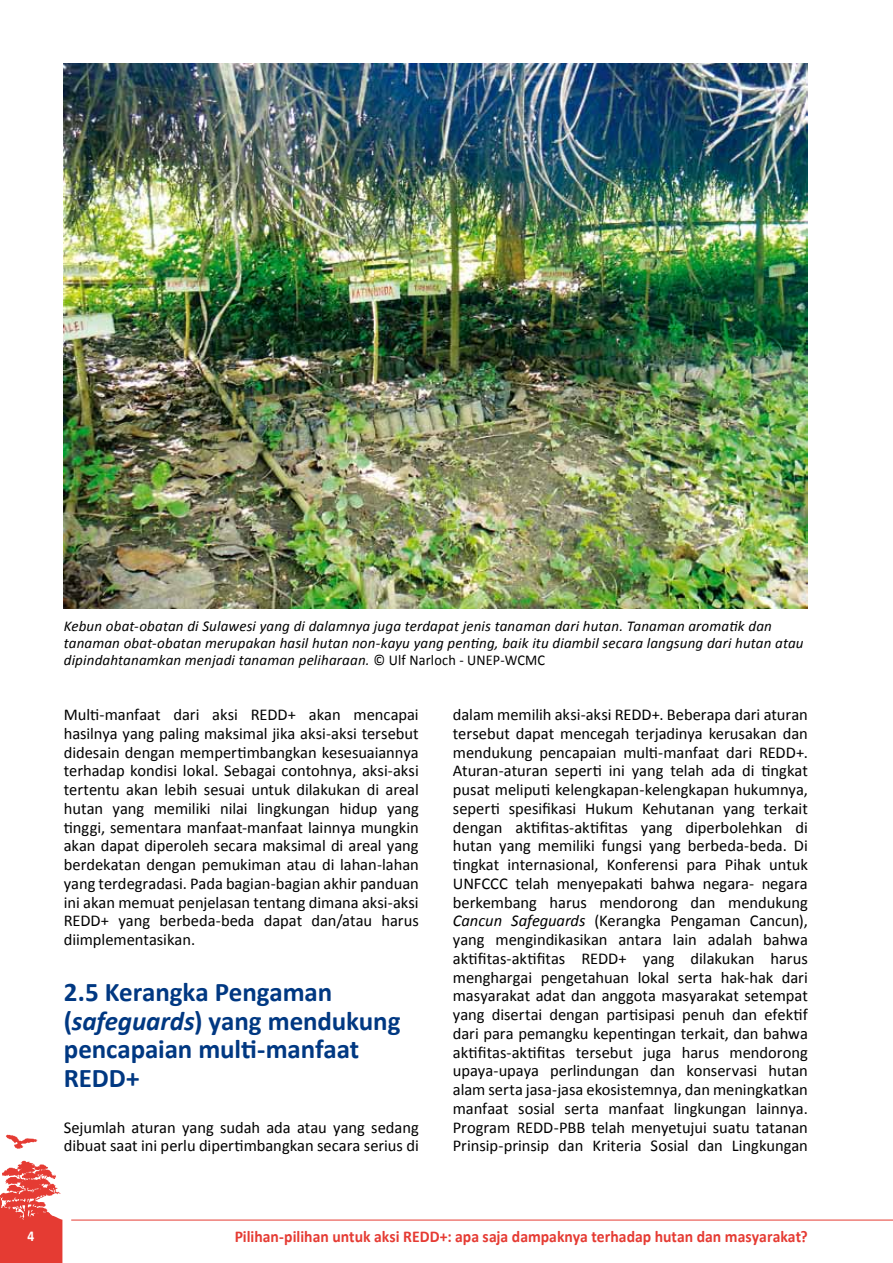
<style>
.page{position:relative;width:893px;height:1263px;background:#fff}
.page>*{position:absolute;margin:0;border:0;box-sizing:border-box;transform-origin:0 0}
.t1{font:700 27px/28.5px "Calibri";letter-spacing:-.005em;color:#003882}
.t2{font:16.5px/18.8px "Calibri";letter-spacing:-.005em;color:#000;text-align:justify}
.t3{font:700 16.5px "Calibri";color:#e53b33;scale:.95 1}
.t4{font:italic 15px/17.2px "Calibri";letter-spacing:.01em;color:#000}
.t5{font:700 15px "Calibri";color:#fff;scale:.9 1}
.s1{font-style:normal}
.s2{font-style:italic}
</style>
<div class="page">
<svg style="left:6px;top:1135px;width:31px;height:14px"></svg>
<svg style="left:0;top:1161px;width:62px;height:102px"></svg>
<hr style="left:71px;top:1220px;width:822px;height:1px;background:#e53b33">
<img style="left:64px;top:64px;width:744px;height:545px">
<p class="t4" style="left:64px;top:616px;width:741px">Kebun obat-obatan di Sulawesi yang di dalamnya juga terdapat jenis tanaman dari hutan. Tanaman aromatik dan tanaman obat-obatan merupakan hasil hutan non-kayu yang penting, baik itu diambil secara langsung dari hutan atau dipindahtanamkan menjadi tanaman peliharaan. <span class="s1">© Ulf Narloch - UNEP-WCMC</span></p>
<p class="t2" style="left:64px;top:704px;width:357px">Multi-manfaat dari aksi REDD+ akan mencapai hasilnya yang paling maksimal jika aksi-aksi tersebut didesain dengan mempertimbangkan kesesuaiannya terhadap kondisi lokal. Sebagai contohnya, aksi-aksi tertentu akan lebih sesuai untuk dilakukan di areal hutan yang memiliki nilai lingkungan hidup yang tinggi, sementara manfaat-manfaat lainnya mungkin akan dapat diperoleh secara maksimal di areal yang berdekatan dengan pemukiman atau di lahan-lahan yang terdegradasi. Pada bagian-bagian akhir panduan ini akan memuat penjelasan tentang dimana aksi-aksi REDD+ yang berbeda-beda dapat dan/atau harus diimplementasikan.</p>
<h1 class="t1" style="left:64px;top:977px;width:338px">2.5 Kerangka Pengaman (<span class="s2">safeguards</span>) yang mendukung pencapaian multi-manfaat<br>REDD+</h1>
<p class="t2" style="left:64px;top:1117px;width:356px">Sejumlah aturan yang sudah ada atau yang sedang dibuat saat ini perlu dipertimbangkan secara serius di</p>
<p class="t2" style="left:453px;top:704px;width:357px">dalam memilih aksi-aksi REDD+. Beberapa dari aturan tersebut dapat mencegah terjadinya kerusakan dan mendukung pencapaian multi-manfaat dari REDD+.<br>Aturan-aturan seperti ini yang telah ada di tingkat pusat meliputi kelengkapan-kelengkapan hukumnya, seperti spesifikasi Hukum Kehutanan yang terkait dengan aktifitas-aktifitas yang diperbolehkan di hutan yang memiliki fungsi yang berbeda-beda. Di tingkat internasional, Konferensi para Pihak untuk UNFCCC telah menyepakati bahwa negara- negara berkembang harus mendorong dan mendukung <span class="s2">Cancun Safeguards</span> (Kerangka Pengaman Cancun), yang mengindikasikan antara lain adalah bahwa aktifitas-aktifitas REDD+ yang dilakukan harus menghargai pengetahuan lokal serta hak-hak dari masyarakat adat dan anggota masyarakat setempat yang disertai dengan partisipasi penuh dan efektif dari para pemangku kepentingan terkait, dan bahwa aktifitas-aktifitas tersebut juga harus mendorong upaya-upaya perlindungan dan konservasi hutan alam serta jasa-jasa ekosistemnya, dan meningkatkan manfaat sosial serta manfaat lingkungan lainnya.<br>Program REDD-PBB telah menyetujui suatu tatanan Prinsip-prinsip dan Kriteria Sosial dan Lingkungan</p>
<p class="t5" style="left:27px;top:1227px;width:9px">4</p>
<p class="t3" style="left:235px;top:1226px;width:605px">Pilihan-pilihan untuk aksi REDD+: apa saja dampaknya terhadap hutan dan masyarakat?</p>
</div>
